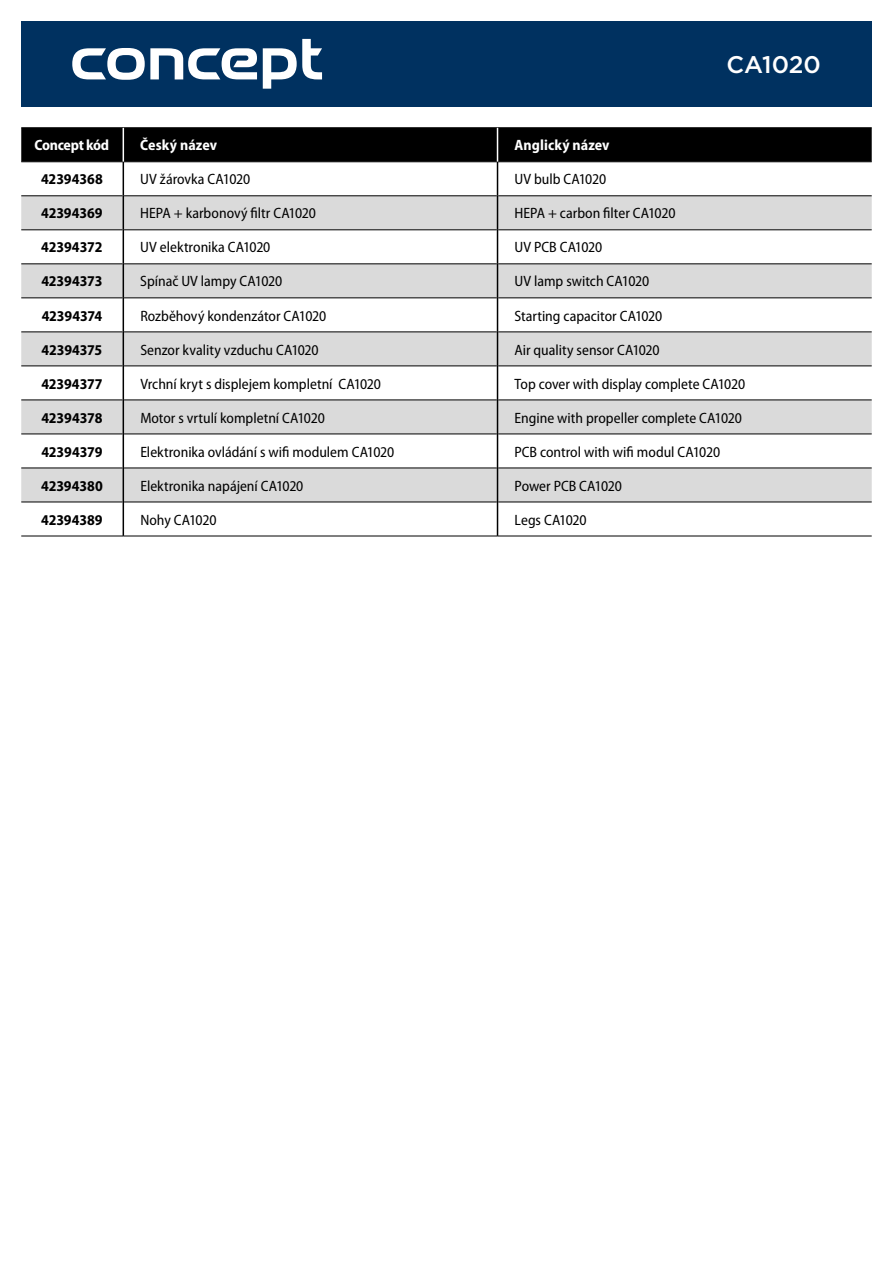
<style>
.page{position:relative;width:893px;height:1263px;background:#fff}
.page>*{position:absolute;margin:0;border:0;box-sizing:border-box;transform-origin:0 0}
.t1{font:500 24px "Gotham";letter-spacing:-.005em;color:#fff}
.t2{font:semi-condensed 15px "Myriad Pro";color:#000}
.t3{font:700 semi-condensed 15px "Myriad Pro";letter-spacing:-.005em;color:#000}
.t4{font:700 semi-condensed 15px "Myriad Pro";letter-spacing:.005em;color:#fff}
.t5{font:700 semi-condensed 15px "Myriad Pro";letter-spacing:-.02em;color:#fff}
</style>
<div class="page">
<div style="left:21px;top:21px;width:851px;height:85px;background:#003160"></div>
<svg style="left:72px;top:39px;width:250px;height:50px"></svg>
<div style="left:21px;top:128px;width:851px;height:34px;background:#000"></div>
<svg style="left:21px;top:163px;width:851px;height:373px"></svg>
<svg style="left:21px;top:197px;width:851px;height:305px;fill:#dadada"></svg>
<hr style="left:21px;top:127px;width:102px;height:1px;background:#000">
<hr style="left:123px;top:127px;width:374px;height:1px;background:#000">
<hr style="left:497px;top:127px;width:375px;height:1px;background:#000">
<hr style="left:21px;top:162px;width:102px;height:1px;background:#000">
<hr style="left:123px;top:162px;width:374px;height:1px;background:#000">
<hr style="left:497px;top:162px;width:375px;height:1px;background:#000">
<hr style="left:21px;top:196px;width:102px;height:1px;background:#000">
<hr style="left:124px;top:196px;width:373px;height:1px;background:#000">
<hr style="left:498px;top:196px;width:374px;height:1px;background:#000">
<hr style="left:21px;top:230px;width:102px;height:1px;background:#000">
<hr style="left:124px;top:230px;width:373px;height:1px;background:#000">
<hr style="left:498px;top:230px;width:374px;height:1px;background:#000">
<hr style="left:21px;top:264px;width:102px;height:1px;background:#000">
<hr style="left:124px;top:264px;width:373px;height:1px;background:#000">
<hr style="left:498px;top:264px;width:374px;height:1px;background:#000">
<hr style="left:21px;top:298px;width:102px;height:1px;background:#000">
<hr style="left:124px;top:298px;width:373px;height:1px;background:#000">
<hr style="left:498px;top:298px;width:374px;height:1px;background:#000">
<hr style="left:21px;top:332px;width:102px;height:1px;background:#000">
<hr style="left:124px;top:332px;width:373px;height:1px;background:#000">
<hr style="left:498px;top:332px;width:374px;height:1px;background:#000">
<hr style="left:21px;top:366px;width:102px;height:1px;background:#000">
<hr style="left:124px;top:366px;width:373px;height:1px;background:#000">
<hr style="left:498px;top:366px;width:374px;height:1px;background:#000">
<hr style="left:21px;top:400px;width:102px;height:1px;background:#000">
<hr style="left:124px;top:400px;width:373px;height:1px;background:#000">
<hr style="left:498px;top:400px;width:374px;height:1px;background:#000">
<hr style="left:21px;top:434px;width:102px;height:1px;background:#000">
<hr style="left:124px;top:434px;width:373px;height:1px;background:#000">
<hr style="left:498px;top:434px;width:374px;height:1px;background:#000">
<hr style="left:21px;top:468px;width:102px;height:1px;background:#000">
<hr style="left:124px;top:468px;width:373px;height:1px;background:#000">
<hr style="left:498px;top:468px;width:374px;height:1px;background:#000">
<hr style="left:21px;top:502px;width:102px;height:1px;background:#000">
<hr style="left:124px;top:502px;width:373px;height:1px;background:#000">
<hr style="left:498px;top:502px;width:374px;height:1px;background:#000">
<hr style="left:21px;top:536px;width:102px;height:1px;background:#000">
<hr style="left:123px;top:536px;width:374px;height:1px;background:#000">
<hr style="left:497px;top:536px;width:375px;height:1px;background:#000">
<hr style="left:123px;top:162px;width:1px;height:34px;background:#000">
<hr style="left:497px;top:162px;width:1px;height:34px;background:#000">
<hr style="left:123px;top:196px;width:1px;height:34px;background:#000">
<hr style="left:497px;top:196px;width:1px;height:34px;background:#000">
<hr style="left:123px;top:230px;width:1px;height:34px;background:#000">
<hr style="left:497px;top:230px;width:1px;height:34px;background:#000">
<hr style="left:123px;top:264px;width:1px;height:34px;background:#000">
<hr style="left:497px;top:264px;width:1px;height:34px;background:#000">
<hr style="left:123px;top:298px;width:1px;height:34px;background:#000">
<hr style="left:497px;top:298px;width:1px;height:34px;background:#000">
<hr style="left:123px;top:332px;width:1px;height:34px;background:#000">
<hr style="left:497px;top:332px;width:1px;height:34px;background:#000">
<hr style="left:123px;top:366px;width:1px;height:34px;background:#000">
<hr style="left:497px;top:366px;width:1px;height:34px;background:#000">
<hr style="left:123px;top:400px;width:1px;height:34px;background:#000">
<hr style="left:497px;top:400px;width:1px;height:34px;background:#000">
<hr style="left:123px;top:434px;width:1px;height:34px;background:#000">
<hr style="left:497px;top:434px;width:1px;height:34px;background:#000">
<hr style="left:123px;top:468px;width:1px;height:34px;background:#000">
<hr style="left:497px;top:468px;width:1px;height:34px;background:#000">
<hr style="left:123px;top:502px;width:1px;height:34px;background:#000">
<hr style="left:497px;top:502px;width:1px;height:34px;background:#000">
<hr style="left:123px;top:128px;width:1px;height:34px;background:#fff">
<hr style="left:497px;top:128px;width:1px;height:34px;background:#fff">
<h1 class="t1" style="left:726px;top:49px;width:96px">CA1020</h1>
<p class="t5" style="left:35px;top:137px;width:76px">Concept kód</p>
<p class="t4" style="left:140px;top:137px;width:78px">Český název</p>
<p class="t4" style="left:514px;top:137px;width:97px">Anglický název</p>
<p class="t3" style="left:41px;top:171px;width:63px">42394368</p>
<p class="t2" style="left:140px;top:171px;width:111px">UV žárovka CA1020</p>
<p class="t2" style="left:514px;top:171px;width:93px">UV bulb CA1020</p>
<p class="t3" style="left:41px;top:205px;width:63px">42394369</p>
<p class="t2" style="left:140px;top:205px;width:177px">HEPA + karbonový filtr CA1020</p>
<p class="t2" style="left:514px;top:205px;width:162px">HEPA + carbon filter CA1020</p>
<p class="t3" style="left:41px;top:239px;width:63px">42394372</p>
<p class="t2" style="left:140px;top:239px;width:132px">UV elektronika CA1020</p>
<p class="t2" style="left:514px;top:239px;width:89px">UV PCB CA1020</p>
<p class="t3" style="left:41px;top:273px;width:63px">42394373</p>
<p class="t2" style="left:140px;top:273px;width:143px">Spínač UV lampy CA1020</p>
<p class="t2" style="left:514px;top:273px;width:136px">UV lamp switch CA1020</p>
<p class="t3" style="left:42px;top:307px;width:62px">42394374</p>
<p class="t2" style="left:140px;top:307px;width:187px">Rozběhový kondenzátor CA1020</p>
<p class="t2" style="left:515px;top:307px;width:149px">Starting capacitor CA1020</p>
<p class="t3" style="left:42px;top:341px;width:62px">42394375</p>
<p class="t2" style="left:140px;top:341px;width:180px">Senzor kvality vzduchu CA1020</p>
<p class="t2" style="left:515px;top:341px;width:147px">Air quality sensor CA1020</p>
<p class="t3" style="left:41px;top:375px;width:63px">42394377</p>
<p class="t2" style="left:140px;top:375px;width:242px">Vrchní kryt s displejem kompletní CA1020</p>
<p class="t2" style="left:515px;top:375px;width:232px">Top cover with display complete CA1020</p>
<p class="t3" style="left:41px;top:409px;width:63px">42394378</p>
<p class="t2" style="left:140px;top:409px;width:186px">Motor s vrtulí kompletní CA1020</p>
<p class="t2" style="left:515px;top:409px;width:229px">Engine with propeller complete CA1020</p>
<p class="t3" style="left:41px;top:443px;width:63px">42394379</p>
<p class="t2" style="left:140px;top:443px;width:255px">Elektronika ovládání s wifi modulem CA1020</p>
<p class="t2" style="left:515px;top:443px;width:207px">PCB control with wifi modul CA1020</p>
<p class="t3" style="left:41px;top:477px;width:63px">42394380</p>
<p class="t2" style="left:140px;top:477px;width:165px">Elektronika napájení CA1020</p>
<p class="t2" style="left:515px;top:477px;width:109px">Power PCB CA1020</p>
<p class="t3" style="left:41px;top:511px;width:63px">42394389</p>
<p class="t2" style="left:140px;top:511px;width:78px">Nohy CA1020</p>
<p class="t2" style="left:515px;top:511px;width:74px">Legs CA1020</p>
</div>
